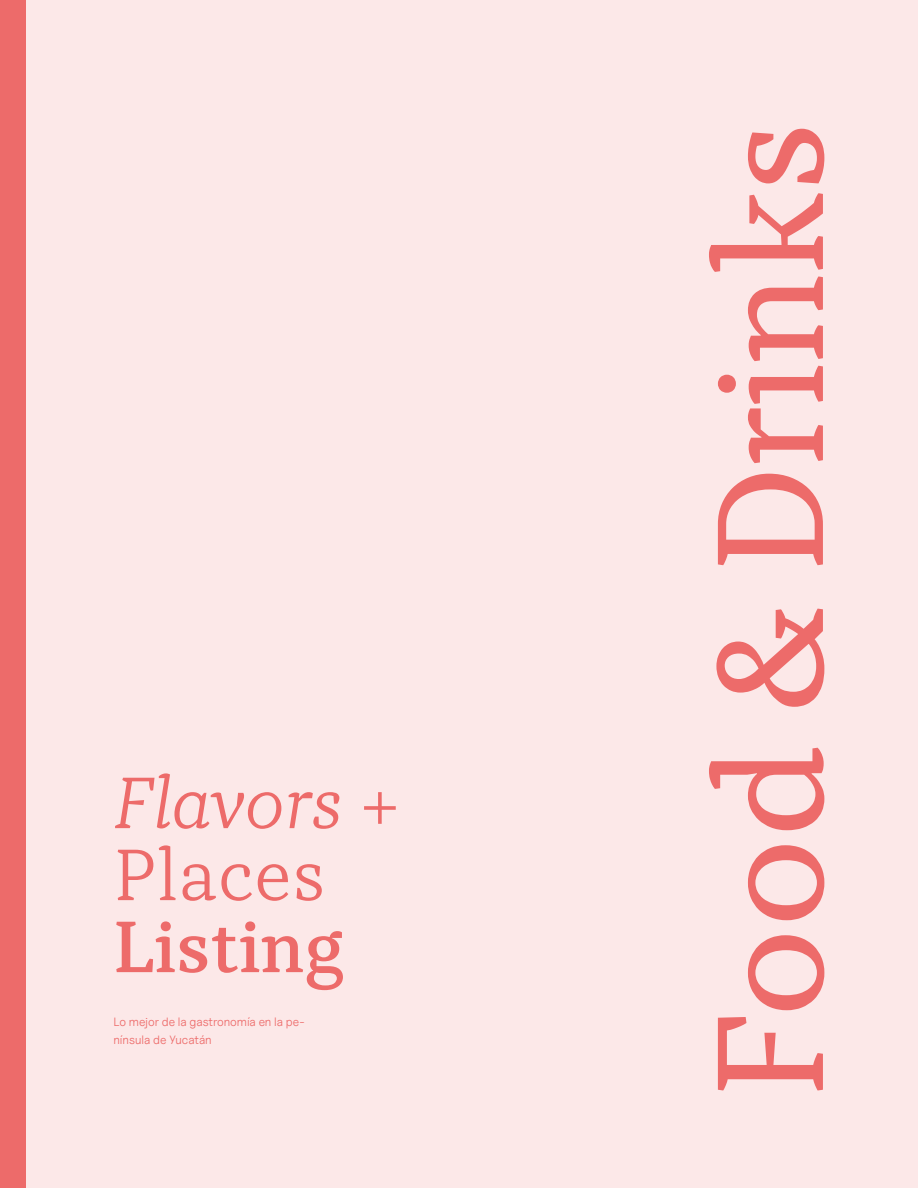
<style>
.page{position:relative;width:918px;height:1188px;background:#fce8e8}
.page>*{position:absolute;margin:0;border:0;box-sizing:border-box;transform-origin:0 0}
.t1{font:150px "TT Tricks";color:#ed6b6a}
.t2{font:italic 300 72px "TT Tricks";letter-spacing:-.005em;color:#ed6b6a}
.t3{font:600 72px "TT Tricks";color:#ed6b6a}
.t4{font:300 72px "TT Tricks";color:#ed6b6a}
.t5{font:12px/18px "Uncut Sans Book";letter-spacing:-.005em;color:#ed6b6a}
</style>
<div class="page">
<div style="left:0;top:0;width:26px;height:1188px;background:#ed6b6a"></div>
<h2 class="t2" style="left:113px;top:759px;width:287px">Flavors +</h2>
<h2 class="t4" style="left:113px;top:831px;width:214px">Places</h2>
<h2 class="t3" style="left:113px;top:903px;width:232px">Listing</h2>
<p class="t5" style="left:113px;top:1013px;width:193px">Lo mejor de la gastronomía en la pe&shy;nínsula de Yucatán</p>
<h1 class="t1" style="left:678px;top:1098px;width:978px;rotate:-90deg">Food &amp; Drinks</h1>
</div>
